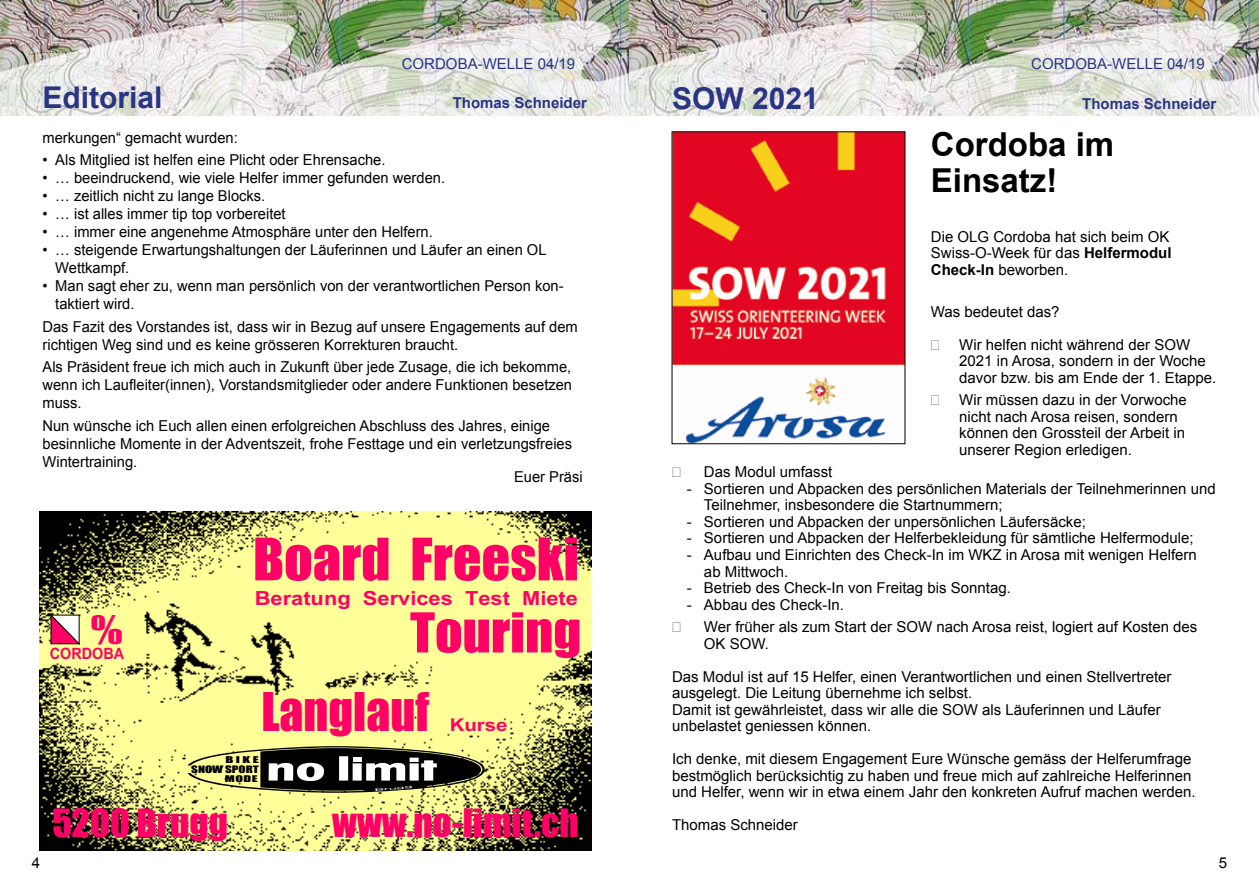
<style>
.page{position:relative;width:1259px;height:893px;background:#fff}
.page>*{position:absolute;margin:0;border:0;box-sizing:border-box;transform-origin:0 0}
.t1{font:54px "Impact";color:#f06;scale:1.04 1}
.t2{font:50.7px "Impact";color:#f06;scale:1.07 1}
.t3{font:49.35px "Impact";color:#f06}
.t4{font:36px "Impact";color:#f06}
.t5{font:36px "Impact";color:#f06;scale:1.28 1}
.t6{font:700 33px/36.3px "Arial";color:#000}
.t7{font:700 30px "Arial";color:#283583}
.t8{font:700 29.85px "Browallia New";color:#f06;scale:1.12 1}
.t9{font:700 27px "Browallia New";color:#f06;scale:1.16 1}
.t10{font:700 24px "Browallia New";color:#f06;scale:.92 1}
.t11{font:15px/16.5px "Arial";color:#000}
.t12{font:15px "Arial";color:#283583}
.t13{font:700 15px "Arial";color:#283583}
.t14{font:9.45px "Impact";color:#000;scale:1.38 1}
.t15{font:8.7px "Impact";color:#000;scale:1.67 1}
.t16{font:8.55px "Impact";color:#000;scale:1.65 1}
.t17{font:3.3px "Arial";color:#fff;scale:4.32 1}
.s1{font-weight:700}
</style>
<div class="page">
<img style="left:0;top:0;width:1259px;height:116px">
<img style="left:39px;top:511px;width:552px;height:339px">
<svg style="left:187px;top:746px;width:297px;height:47px;background:#81815c"></svg>
<svg style="left:50px;top:613px;width:30px;height:31px"></svg>
<img style="left:673px;top:133px;width:230px;height:309px">
<p class="t12" style="left:402px;top:54px;width:175px">CORDOBA-WELLE 04/19</p>
<p class="t12" style="left:1031px;top:54px;width:175px">CORDOBA-WELLE 04/19</p>
<h3 class="t7" style="left:43px;top:77px;width:122px">Editorial</h3>
<p class="t13" style="left:453px;top:92px;width:136px">Thomas Schneider</p>
<h3 class="t7" style="left:672px;top:78px;width:148px">SOW 2021</h3>
<p class="t13" style="left:1082px;top:94px;width:136px">Thomas Schneider</p>
<p class="t11" style="left:43px;top:129px;width:197px">merkungen“ gemacht wurden:</p>
<p class="t11" style="left:43px;top:152px;width:344px">• Als Mitglied ist helfen eine Plicht oder Ehrensache.</p>
<p class="t11" style="left:43px;top:170px;width:404px">• … beeindruckend, wie viele Helfer immer gefunden werden.</p>
<p class="t11" style="left:43px;top:188px;width:224px">• … zeitlich nicht zu lange Blocks.</p>
<p class="t11" style="left:43px;top:206px;width:245px">• … ist alles immer tip top vorbereitet</p>
<p class="t11" style="left:43px;top:224px;width:392px">• … immer eine angenehme Atmosphäre unter den Helfern.</p>
<p class="t11" style="left:55px;top:241px;width:493px;line-height:18px;text-indent:-13px">• … steigende Erwartungshaltungen der Läuferinnen und Läufer an einen OL<br>Wettkampf.</p>
<p class="t11" style="left:55px;top:277px;width:510px;line-height:18px;text-indent:-13px">• Man sagt eher zu, wenn man persönlich von der verantwortlichen Person kon&shy;taktiert wird.</p>
<p class="t11" style="left:43px;top:318px;width:537px;line-height:18px">Das Fazit des Vorstandes ist, dass wir in Bezug auf unsere Engagements auf dem richtigen Weg sind und es keine grösseren Korrekturen braucht.</p>
<p class="t11" style="left:43px;top:358px;width:531px;line-height:18px;text-align:justify">Als Präsident freue ich mich auch in Zukunft über jede Zusage, die ich bekomme, wenn ich Laufleiter(innen), Vorstandsmitglieder oder andere Funktionen besetzen muss.</p>
<p class="t11" style="left:43px;top:417px;width:531px;line-height:18px">Nun wünsche ich Euch allen einen erfolgreichen Abschluss des Jahres, einige besinnliche Momente in der Adventszeit, frohe Festtage und ein verletzungsfreies<br>Wintertraining.</p>
<p class="t11" style="left:514px;top:468px;width:70px">Euer Präsi</p>
<h3 class="t6" style="left:931px;top:127px;width:185px">Cordoba im<br>Einsatz!</h3>
<p class="t11" style="left:931px;top:229px;width:242px">Die OLG Cordoba hat sich beim OK<br>Swiss-O-Week für das <span class="s1">Helfermodul<br>Check-In</span> beworben.</p>
<p class="t11" style="left:931px;top:304px;width:130px">Was bedeutet das?</p>
<p class="t11" style="left:959px;top:337px;width:259px;text-indent:-28px">▪ Wir helfen nicht während der SOW<br>2021 in Arosa, sondern in der Woche davor bzw. bis am Ende der 1. Etappe.</p>
<p class="t11" style="left:959px;top:392px;width:229px;text-indent:-28px">▪ Wir müssen dazu in der Vorwoche nicht nach Arosa reisen, sondern können den Grossteil der Arbeit in unserer Region erledigen.</p>
<p class="t11" style="left:672px;top:464px;width:162px">▪ Das Modul umfasst</p>
<p class="t11" style="left:704px;top:481px;width:513px;text-indent:-17px">- Sortieren und Abpacken des persönlichen Materials der Teilnehmerinnen und<br>Teilnehmer, insbesondere die Startnummern;</p>
<p class="t11" style="left:687px;top:514px;width:400px">- Sortieren und Abpacken der unpersönlichen Läufersäcke;</p>
<p class="t11" style="left:687px;top:530px;width:508px">- Sortieren und Abpacken der Helferbekleidung für sämtliche Helfermodule;</p>
<p class="t11" style="left:704px;top:547px;width:494px;text-indent:-17px">- Aufbau und Einrichten des Check-In im WKZ in Arosa mit wenigen Helfern ab Mittwoch.</p>
<p class="t11" style="left:687px;top:580px;width:325px">- Betrieb des Check-In von Freitag bis Sonntag.</p>
<p class="t11" style="left:687px;top:596px;width:159px">- Abbau des Check-In.</p>
<p class="t11" style="left:704px;top:619px;width:495px;text-indent:-32px">▪ Wer früher als zum Start der SOW nach Arosa reist, logiert auf Kosten des<br>OK SOW.</p>
<p class="t11" style="left:672px;top:668px;width:501px">Das Modul ist auf 15 Helfer, einen Verantwortlichen und einen Stellvertreter ausgelegt. Die Leitung übernehme ich selbst.<br>Damit ist gewährleistet, dass wir alle die SOW als Läuferinnen und Läufer unbelastet geniessen können.</p>
<p class="t11" style="left:672px;top:751px;width:525px">Ich denke, mit diesem Engagement Eure Wünsche gemäss der Helferumfrage bestmöglich berücksichtig zu haben und freue mich auf zahlreiche Helferinnen und Helfer, wenn wir in etwa einem Jahr den konkreten Aufruf machen werden.</p>
<p class="t11" style="left:672px;top:817px;width:127px">Thomas Schneider</p>
<h1 class="t1" style="left:253px;top:517px;width:315px">Board Freeski</h1>
<h3 class="t8" style="left:255px;top:579px;width:290px">Beratung Services Test Miete</h3>
<h3 class="t5" style="left:91px;top:602px;width:26px">%</h3>
<h2 class="t2" style="left:410px;top:593px;width:162px">Touring</h2>
<h3 class="t10" style="left:50px;top:638px;width:82px">CORDOBA</h3>
<h3 class="t3" style="left:261px;top:674px;width:169px">Langlauf</h3>
<h3 class="t9" style="left:450px;top:707px;width:51px">Kurse</h3>
<p class="t15" style="left:225px;top:753px;width:21px">BIKE</p>
<p class="t14" style="left:191px;top:762px;width:50px">SNOW SPORT</p>
<p class="t16" style="left:225px;top:772px;width:21px">MODE</p>
<p class="t17" style="left:374px;top:787px;width:10px;rotate:-5deg">Brugg</p>
<h3 class="t4" style="left:52px;top:795px;width:177px">5200 Brugg</h3>
<h3 class="t4" style="left:332px;top:795px;width:248px">www.no-limit.ch</h3>
<p class="t11" style="left:32px;top:854px;width:10px">4</p>
<p class="t11" style="left:1219px;top:854px;width:10px">5</p>
</div>
